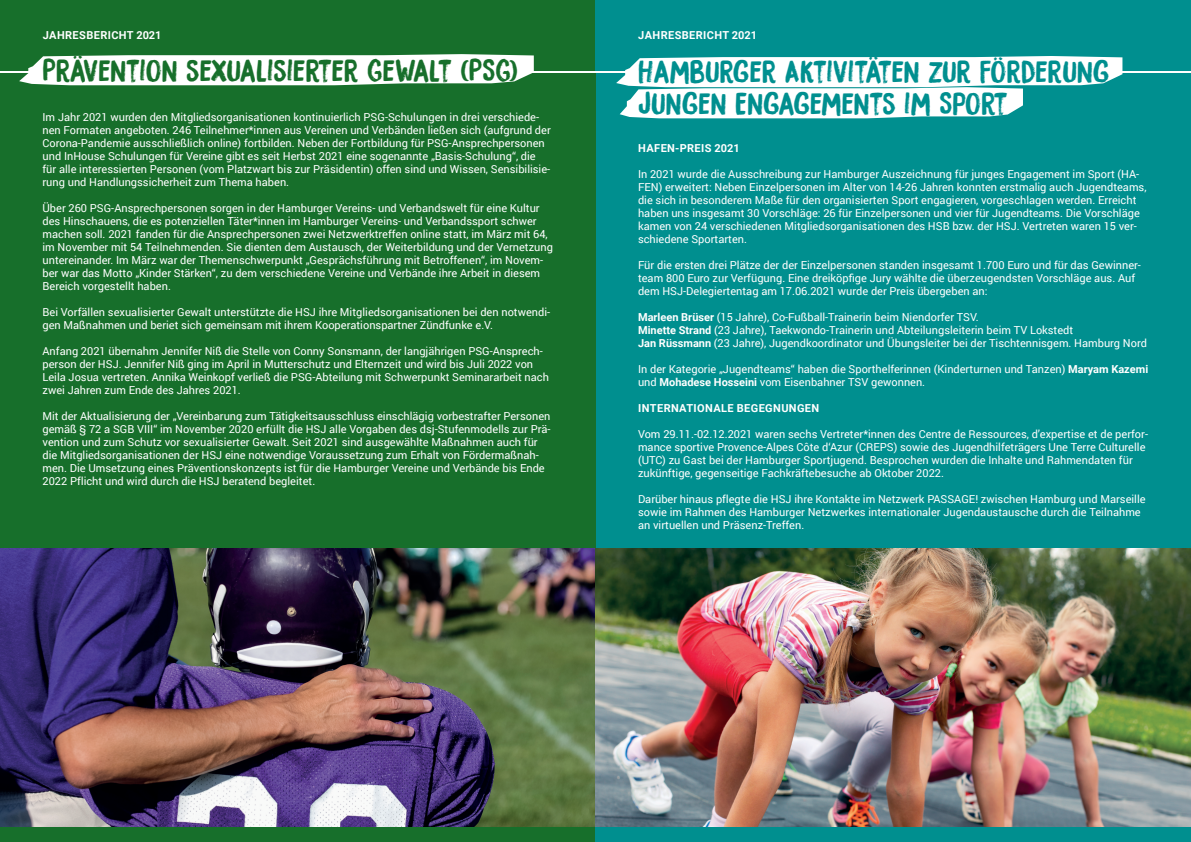
<style>
.page{position:relative;width:1191px;height:842px;background:#fff}
.page>*{position:absolute;margin:0;border:0;box-sizing:border-box;transform-origin:0 0}
.t1{font:28px/32px "DK Bocadillo";color:#008f8f}
.t2{font:28px "DK Bocadillo";color:#176f2b}
.t3{font:11px/13px "Roboto";color:#fff}
.t4{font:700 11px "Roboto";letter-spacing:.035em;color:#fff}
.s1{font-weight:700}
</style>
<div class="page">
<div style="left:595px;top:74px;width:596px;height:765px;background:#008f8f"></div>
<div style="left:0;top:74px;width:595px;height:765px;background:#176f2b"></div>
<img style="left:0;top:549px;width:1191px;height:278px">
<div style="left:0;top:828px;width:595px;height:14px;background:#176f2b"></div>
<div style="left:0;top:0;width:595px;height:71px;background:#176f2b"></div>
<svg style="left:19px;top:54px;width:515px;height:31px"></svg>
<div style="left:595px;top:0;width:596px;height:71px;background:#008f8f"></div>
<svg style="left:616px;top:56px;width:506px;height:62px"></svg>
<div style="left:595px;top:828px;width:596px;height:14px;background:#008f8f"></div>
<p class="t4" style="left:43px;top:27px;width:120px">JAHRESBERICHT 2021</p>
<h1 class="t2" style="left:43px;top:53px;width:477px">PRÄVENTION SEXUALISIERTER GEWALT (PSG)</h1>
<p class="t3" style="left:43px;top:110px;width:510px">Im Jahr 2021 wurden den Mitgliedsorganisationen kontinuierlich PSG-Schulungen in drei verschiede&shy;nen Formaten angeboten. 246 Teilnehmer*innen aus Vereinen und Verbänden ließen sich (aufgrund der Corona-Pandemie ausschließlich online) fortbilden. Neben der Fortbildung für PSG-Ansprechpersonen und InHouse Schulungen für Vereine gibt es seit Herbst 2021 eine sogenannte „Basis-Schulung“, die für alle interessierten Personen (vom Platzwart bis zur Präsidentin) offen sind und Wissen, Sensibilisie&shy;rung und Handlungssicherheit zum Thema haben.</p>
<p class="t3" style="left:43px;top:201px;width:512px">Über 260 PSG-Ansprechpersonen sorgen in der Hamburger Vereins- und Verbandswelt für eine Kultur des Hinschauens, die es potenziellen Täter*innen im Hamburger Vereins- und Verbandssport schwer machen soll. 2021 fanden für die Ansprechpersonen zwei Netzwerktreffen online statt, im März mit 64, im November mit 54 Teilnehmenden. Sie dienten dem Austausch, der Weiterbildung und der Vernetzung untereinander. Im März war der Themenschwerpunkt „Gesprächsführung mit Betroffenen“, im Novem&shy;ber war das Motto „Kinder Stärken“, zu dem verschiedene Vereine und Verbände ihre Arbeit in diesem Bereich vorgestellt haben.</p>
<p class="t3" style="left:43px;top:305px;width:509px">Bei Vorfällen sexualisierter Gewalt unterstützte die HSJ ihre Mitgliedsorganisationen bei den notwendi&shy;gen Maßnahmen und beriet sich gemeinsam mit ihrem Kooperationspartner Zündfunke e.V.</p>
<p class="t3" style="left:43px;top:344px;width:508px">Anfang 2021 übernahm Jennifer Niß die Stelle von Conny Sonsmann, der langjährigen PSG-Ansprech&shy;person der HSJ. Jennifer Niß ging im April in Mutterschutz und Elternzeit und wird bis Juli 2022 von Leila Josua vertreten. Annika Weinkopf verließ die PSG-Abteilung mit Schwerpunkt Seminararbeit nach zwei Jahren zum Ende des Jahres 2021.</p>
<p class="t3" style="left:43px;top:409px;width:509px">Mit der Aktualisierung der „Vereinbarung zum Tätigkeitsausschluss einschlägig vorbestrafter Personen gemäß § 72 a SGB VIII“ im November 2020 erfüllt die HSJ alle Vorgaben des dsj-Stufenmodells zur Prä&shy;vention und zum Schutz vor sexualisierter Gewalt. Seit 2021 sind ausgewählte Maßnahmen auch für die Mitgliedsorganisationen der HSJ eine notwendige Voraussetzung zum Erhalt von Fördermaßnah&shy;men. Die Umsetzung eines Präventionskonzepts ist für die Hamburger Vereine und Verbände bis Ende 2022 Pflicht und wird durch die HSJ beratend begleitet.</p>
<p class="t4" style="left:638px;top:27px;width:120px">JAHRESBERICHT 2021</p>
<h1 class="t1" style="left:638px;top:56px;width:473px">HAMBURGER AKTIVITÄTEN ZUR FÖRDERUNG<br>JUNGEN ENGAGEMENTS IM SPORT</h1>
<p class="t4" style="left:638px;top:140px;width:103px">HAFEN-PREIS 2021</p>
<p class="t3" style="left:638px;top:167px;width:510px">In 2021 wurde die Ausschreibung zur Hamburger Auszeichnung für junges Engagement im Sport (HA-FEN) erweitert: Neben Einzelpersonen im Alter von 14-26 Jahren konnten erstmalig auch Jugendteams, die sich in besonderem Maße für den organisierten Sport engagieren, vorgeschlagen werden. Erreicht haben uns insgesamt 30 Vorschläge: 26 für Einzelpersonen und vier für Jugendteams. Die Vorschläge kamen von 24 verschiedenen Mitgliedsorganisationen des HSB bzw. der HSJ. Vertreten waren 15 ver&shy;schiedene Sportarten.</p>
<p class="t3" style="left:638px;top:258px;width:504px">Für die ersten drei Plätze der der Einzelpersonen standen insgesamt 1.700 Euro und für das Gewinner&shy;team 800 Euro zur Verfügung. Eine dreiköpfige Jury wählte die überzeugendsten Vorschläge aus. Auf dem HSJ-Delegiertentag am 17.06.2021 wurde der Preis übergeben an:</p>
<p class="t3" style="left:638px;top:310px;width:510px"><span class="s1">Marleen Brüser</span> (15 Jahre), Co-Fußball-Trainerin beim Niendorfer TSV.<br><span class="s1">Minette Strand</span> (23 Jahre), Taekwondo-Trainerin und Abteilungsleiterin beim TV Lokstedt<br><span class="s1">Jan Rüssmann</span> (23 Jahre), Jugendkoordinator und Übungsleiter bei der Tischtennisgem. Hamburg Nord</p>
<p class="t3" style="left:638px;top:362px;width:512px">In der Kategorie „Jugendteams“ haben die Sporthelferinnen (Kinderturnen und Tanzen) <span class="s1">Maryam Kazemi </span>und <span class="s1">Mohadese Hosseini</span> vom Eisenbahner TSV gewonnen.</p>
<p class="t4" style="left:638px;top:400px;width:183px">INTERNATIONALE BEGEGNUNGEN</p>
<p class="t3" style="left:638px;top:427px;width:511px">Vom 29.11.-02.12.2021 waren sechs Vertreter*innen des Centre de Ressources, d’expertise et de perfor&shy;mance sportive Provence-Alpes Côte d‘Azur (CREPS) sowie des Jugendhilfeträgers Une Terre Culturelle (UTC) zu Gast bei der Hamburger Sportjugend. Besprochen wurden die Inhalte und Rahmendaten für zukünftige, gegenseitige Fachkräftebesuche ab Oktober 2022.</p>
<p class="t3" style="left:638px;top:492px;width:509px">Darüber hinaus pflegte die HSJ ihre Kontakte im Netzwerk PASSAGE! zwischen Hamburg und Marseille sowie im Rahmen des Hamburger Netzwerkes internationaler Jugendaustausche durch die Teilnahme an virtuellen und Präsenz-Treffen.</p>
</div>
